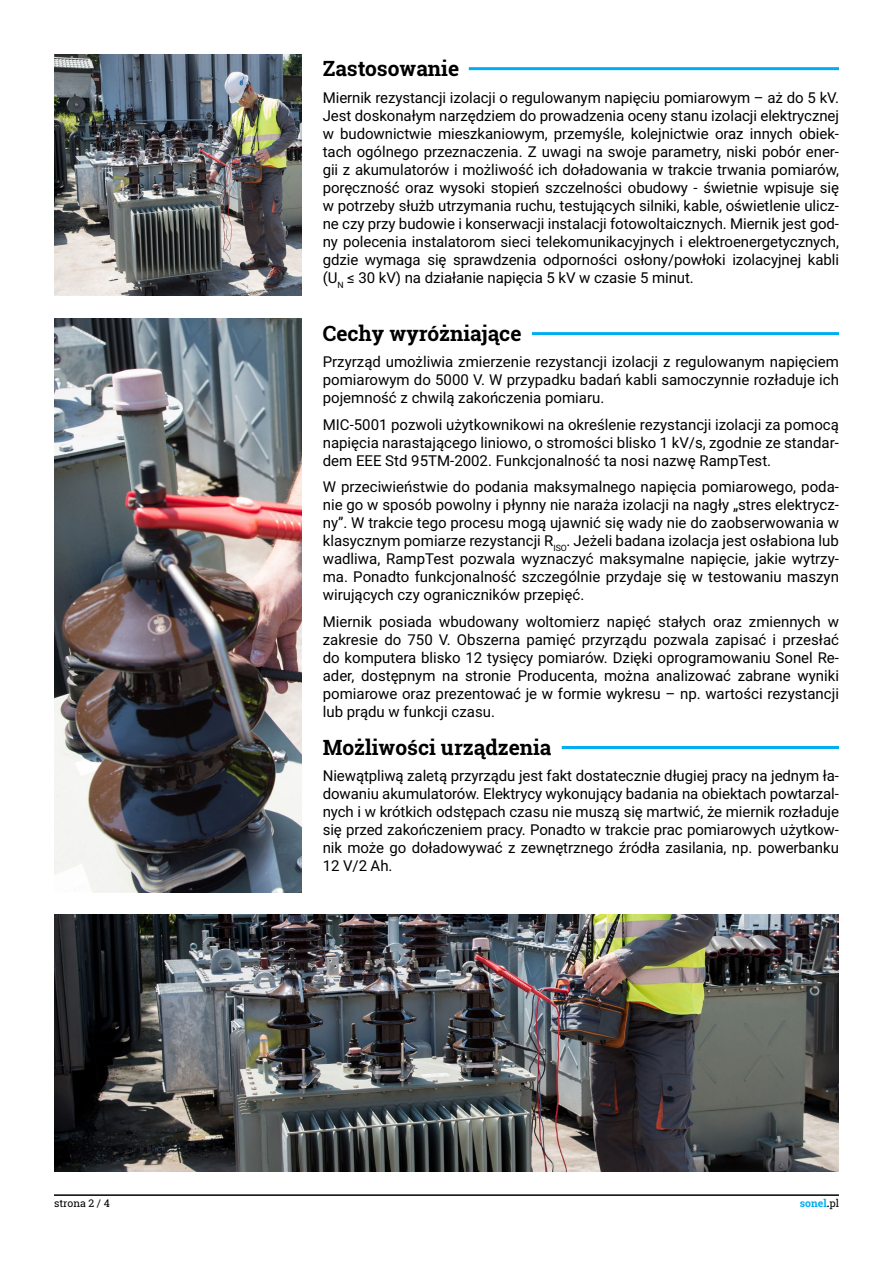
<style>
.page{position:relative;width:893px;height:1263px;background:#fff}
.page>*{position:absolute;margin:0;border:0;box-sizing:border-box;transform-origin:0 0}
.t1{font:700 21px "Roboto Slab";color:#000}
.t2{font:15px/18px "Roboto";color:#000;text-align:justify}
.t3{font:10.5px "Roboto Slab";color:#000}
.t4{font:700 10.5px "Roboto Slab";color:#00aeef}
.s1{color:#000}
.s2{font-weight:400;color:#000}
</style>
<div class="page">
<hr style="left:54px;top:1194px;width:785px;height:2px;background:#000">
<img style="left:54px;top:54px;width:247px;height:242px">
<hr style="left:469px;top:67px;width:370px;height:3px;background:#00aeef">
<hr style="left:532px;top:332px;width:307px;height:3px;background:#00aeef">
<hr style="left:562px;top:746px;width:277px;height:3px;background:#00aeef">
<img style="left:54px;top:914px;width:785px;height:257px">
<img style="left:54px;top:319px;width:247px;height:574px">
<h1 class="t1" style="left:323px;top:54px;width:138px">Zastosowanie</h1>
<p class="t2" style="left:323px;top:88px;width:518px">Miernik rezystancji izolacji o regulowanym napięciu pomiarowym – aż do 5 kV.<br>Jest doskonałym narzędziem do prowadzenia oceny stanu izolacji elektrycznej w budownictwie mieszkaniowym, przemyśle, kolejnictwie oraz innych obiek&shy;tach ogólnego przeznaczenia. Z uwagi na swoje parametry, niski pobór ener&shy;gii z akumulatorów i możliwość ich doładowania w trakcie trwania pomiarów, poręczność oraz wysoki stopień szczelności obudowy - świetnie wpisuje się w potrzeby służb utrzymania ruchu, testujących silniki, kable, oświetlenie ulicz&shy;ne czy przy budowie i konserwacji instalacji fotowoltaicznych. Miernik jest god&shy;ny polecenia instalatorom sieci telekomunikacyjnych i elektroenergetycznych, gdzie wymaga się sprawdzenia odporności osłony/powłoki izolacyjnej kabli (U<sub>N</sub> ≤ 30 kV) na działanie napięcia 5 kV w czasie 5 minut.</p>
<h1 class="t1" style="left:323px;top:319px;width:200px">Cechy wyróżniające</h1>
<p class="t2" style="left:323px;top:353px;width:518px">Przyrząd umożliwia zmierzenie rezystancji izolacji z regulowanym napięciem pomiarowym do 5000 V. W przypadku badań kabli samoczynnie rozładuje ich pojemność z chwilą zakończenia pomiaru.</p>
<p class="t2" style="left:323px;top:415px;width:518px">MIC-5001 pozwoli użytkownikowi na określenie rezystancji izolacji za pomocą napięcia narastającego liniowo, o stromości blisko 1 kV/s, zgodnie ze standar&shy;dem EEE Std 95TM-2002. Funkcjonalność ta nosi nazwę RampTest.</p>
<p class="t2" style="left:323px;top:478px;width:518px">W przeciwieństwie do podania maksymalnego napięcia pomiarowego, poda&shy;nie go w sposób powolny i płynny nie naraża izolacji na nagły „stres elektrycz&shy;ny”. W trakcie tego procesu mogą ujawnić się wady nie do zaobserwowania w klasycznym pomiarze rezystancji R<sub>ISO</sub>. Jeżeli badana izolacja jest osłabiona lub wadliwa, RampTest pozwala wyznaczyć maksymalne napięcie, jakie wytrzy&shy;ma. Ponadto funkcjonalność szczególnie przydaje się w testowaniu maszyn wirujących czy ograniczników przepięć.</p>
<p class="t2" style="left:323px;top:612px;width:518px">Miernik posiada wbudowany woltomierz napięć stałych oraz zmiennych w zakresie do 750 V. Obszerna pamięć przyrządu pozwala zapisać i przesłać do komputera blisko 12 tysięcy pomiarów. Dzięki oprogramowaniu Sonel Re&shy;ader, dostępnym na stronie Producenta, można analizować zabrane wyniki pomiarowe oraz prezentować je w formie wykresu – np. wartości rezystancji lub prądu w funkcji czasu.</p>
<h1 class="t1" style="left:323px;top:733px;width:230px">Możliwości urządzenia</h1>
<p class="t2" style="left:323px;top:766px;width:518px">Niewątpliwą zaletą przyrządu jest fakt dostatecznie długiej pracy na jednym ła&shy;dowaniu akumulatorów. Elektrycy wykonujący badania na obiektach powtarzal&shy;nych i w krótkich odstępach czasu nie muszą się martwić, że miernik rozładuje się przed zakończeniem pracy. Ponadto w trakcie prac pomiarowych użytkow&shy;nik może go doładowywać z zewnętrznego źródła zasilania, np. powerbanku 12 V/2 Ah.</p>
<p class="t3" style="left:54px;top:1196px;width:57px">strona 2 / 4</p>
<p class="t4" style="left:800px;top:1196px;width:41px">sonel<span class="s1">.</span><span class="s2">pl</span></p>
</div>
